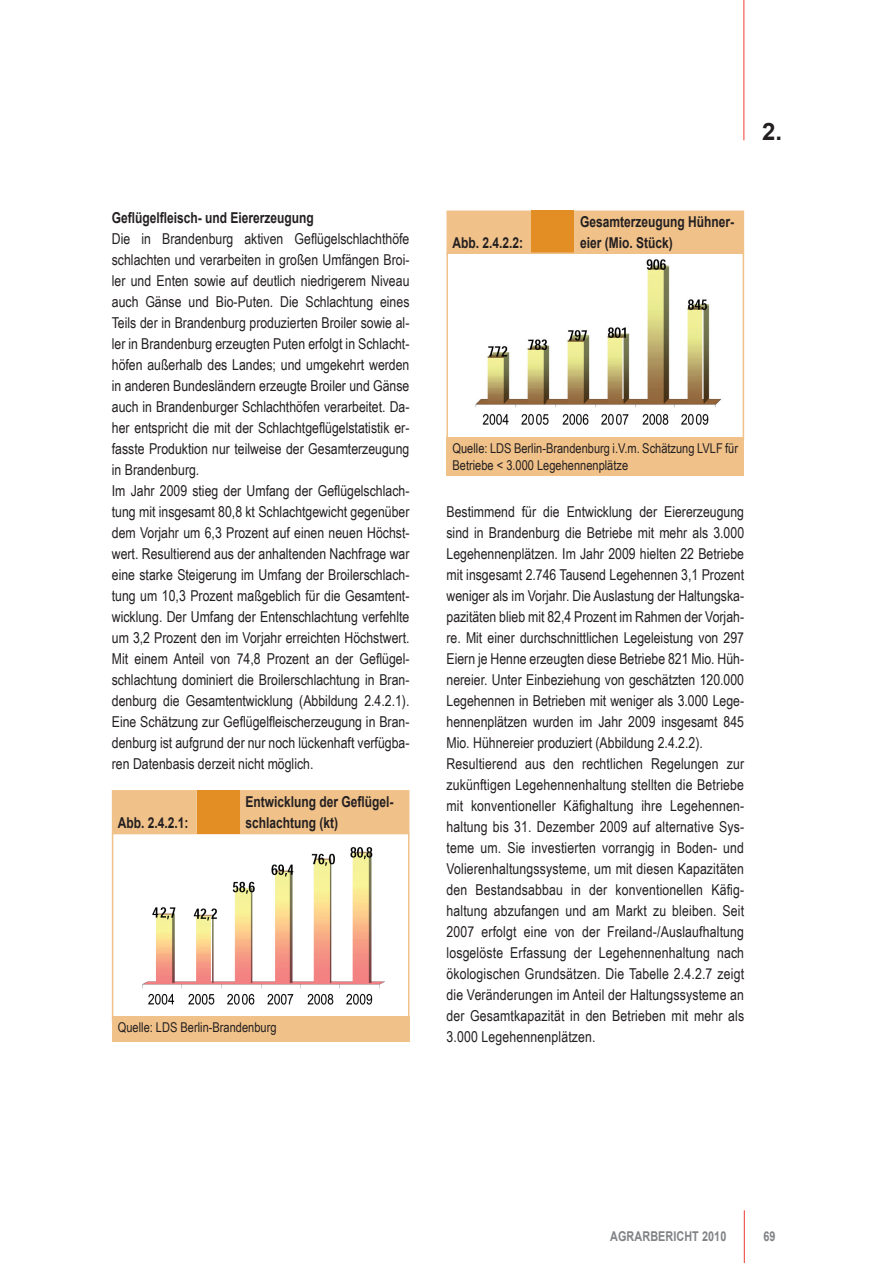
<style>
.page{position:relative;width:893px;height:1263px;background:#fff}
.page>*{position:absolute;margin:0;border:0;box-sizing:border-box;transform-origin:0 0}
.t1{font:700 24px "Arial";color:#231f20}
.fließtext{font:15px/21px "Arial Narrow";color:#231f20;text-align:justify}
.stauch_tabelle{font:700 15px/21px "Arial";color:#231f20;scale:.8 1}
.stauch{font:700 15px "Arial";color:#231f20;scale:.8 1}
.fussnote{font:13.5px/16.5px "Arial Narrow";color:#231f20}
.t2{font:700 13.5px "Arial";letter-spacing:.01em;color:#808285;scale:.8 1}
</style>
<div class="page">
<hr style="left:744px;top:1210px;width:1px;height:53px;background:#ee3b32">
<hr style="left:743px;top:0;width:1px;height:140px;background:#ee3b32">
<div style="left:446px;top:210px;width:298px;height:42px;background:#f0c189"></div>
<div style="left:531px;top:210px;width:43px;height:44px;background:#e28e25"></div>
<img style="left:475px;top:259px;width:247px;height:166px">
<div style="left:446px;top:252px;width:298px;height:188px;border:2px solid #f0c189"></div>
<div style="left:446px;top:437px;width:298px;height:39px;background:#f0c189"></div>
<img style="left:142px;top:847px;width:243px;height:158px">
<div style="left:112px;top:833px;width:297px;height:189px;border:2px solid #f0c189"></div>
<div style="left:112px;top:790px;width:297px;height:44px;background:#f0c189"></div>
<div style="left:197px;top:790px;width:42px;height:44px;background:#e28e25"></div>
<div style="left:112px;top:1016px;width:297px;height:26px;background:#f0c189"></div>
<p class="stauch" style="left:112px;top:208px;width:254px">Geflügelfleisch- und Eiererzeugung</p>
<p class="fließtext" style="left:112px;top:228px;width:299px">Die in Brandenburg aktiven Geflügelschlachthöfe schlachten und verarbeiten in großen Umfängen Broi&shy;ler und Enten sowie auf deutlich niedrigerem Niveau auch Gänse und Bio-Puten. Die Schlachtung eines Teils der in Brandenburg produzierten Broiler sowie al&shy;ler in Brandenburg erzeugten Puten erfolgt in Schlacht&shy;höfen außerhalb des Landes; und umgekehrt werden in anderen Bundesländern erzeugte Broiler und Gänse auch in Brandenburger Schlachthöfen verarbeitet. Da&shy;her entspricht die mit der Schlachtgeflügelstatistik er&shy;fasste Produktion nur teilweise der Gesamterzeugung in Brandenburg.</p>
<p class="fließtext" style="left:112px;top:480px;width:299px">Im Jahr 2009 stieg der Umfang der Geflügelschlach&shy;tung mit insgesamt 80,8 kt Schlachtgewicht gegenüber dem Vorjahr um 6,3 Prozent auf einen neuen Höchst&shy;wert. Resultierend aus der anhaltenden Nachfrage war eine starke Steigerung im Umfang der Broilerschlach&shy;tung um 10,3 Prozent maßgeblich für die Gesamtent&shy;wicklung. Der Umfang der Entenschlachtung verfehlte um 3,2 Prozent den im Vorjahr erreichten Höchstwert.<br>Mit einem Anteil von 74,8 Prozent an der Geflügel&shy;schlachtung dominiert die Broilerschlachtung in Bran&shy;denburg die Gesamtentwicklung (Abbildung 2.4.2.1).<br>Eine Schätzung zur Geflügelfleischerzeugung in Bran&shy;denburg ist aufgrund der nur noch lückenhaft verfügba&shy;ren Datenbasis derzeit nicht möglich.</p>
<p class="stauch_tabelle" style="left:118px;top:813px;width:90px">Abb. 2.4.2.1:</p>
<p class="stauch_tabelle" style="left:245px;top:792px;width:187px">Entwicklung der Geflügel&shy;schlachtung (kt)</p>
<p class="fussnote" style="left:118px;top:1019px;width:160px">Quelle: LDS Berlin-Brandenburg</p>
<p class="stauch_tabelle" style="left:452px;top:233px;width:90px">Abb. 2.4.2.2:</p>
<h1 class="t1" style="left:762px;top:115px;width:22px">2.</h1>
<p class="stauch_tabelle" style="left:580px;top:212px;width:194px">Gesamterzeugung Hühner&shy;eier (Mio. Stück)</p>
<p class="fussnote" style="left:452px;top:440px;width:287px">Quelle: LDS Berlin-Brandenburg i.V.m. Schätzung LVLF für<br>Betriebe &lt; 3.000 Legehennenplätze</p>
<p class="fließtext" style="left:446px;top:501px;width:299px">Bestimmend für die Entwicklung der Eiererzeugung sind in Brandenburg die Betriebe mit mehr als 3.000<br>Legehennenplätzen. Im Jahr 2009 hielten 22 Betriebe mit insgesamt 2.746 Tausend Legehennen 3,1 Prozent weniger als im Vorjahr. Die Auslastung der Haltungska&shy;pazitäten blieb mit 82,4 Prozent im Rahmen der Vorjah&shy;re. Mit einer durchschnittlichen Legeleistung von 297<br>Eiern je Henne erzeugten diese Betriebe 821 Mio. Hüh&shy;nereier. Unter Einbeziehung von geschätzten 120.000<br>Legehennen in Betrieben mit weniger als 3.000 Lege&shy;hennenplätzen wurden im Jahr 2009 insgesamt 845<br>Mio. Hühnereier produziert (Abbildung 2.4.2.2).</p>
<p class="fließtext" style="left:446px;top:753px;width:299px">Resultierend aus den rechtlichen Regelungen zur zukünftigen Legehennenhaltung stellten die Betriebe mit konventioneller Käfighaltung ihre Legehennen&shy;haltung bis 31. Dezember 2009 auf alternative Sys&shy;teme um. Sie investierten vorrangig in Boden- und Volierenhaltungssysteme, um mit diesen Kapazitäten den Bestandsabbau in der konventionellen Käfig&shy;haltung abzufangen und am Markt zu bleiben. Seit 2007 erfolgt eine von der Freiland-/Auslaufhaltung losgelöste Erfassung der Legehennenhaltung nach ökologischen Grundsätzen. Die Tabelle 2.4.2.7 zeigt die Veränderungen im Anteil der Haltungssysteme an der Gesamtkapazität in den Betrieben mit mehr als 3.000 Legehennenplätzen.</p>
<p class="t2" style="left:610px;top:1227px;width:147px">AGRARBERICHT 2010</p>
<p class="t2" style="left:763px;top:1227px;width:17px">69</p>
</div>
